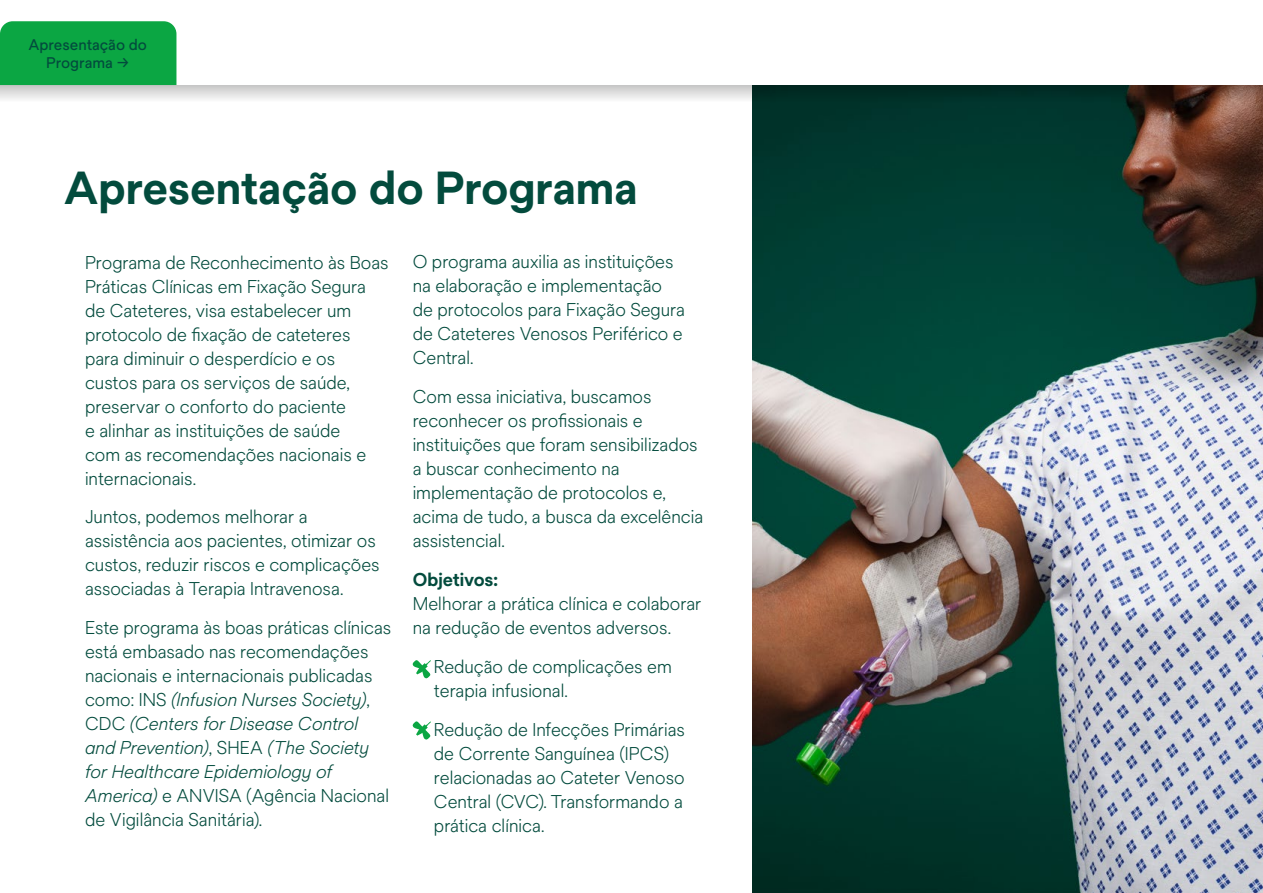
<style>
.page{position:relative;width:1263px;height:893px;background:#fff}
.page>*{position:absolute;margin:0;border:0;box-sizing:border-box;transform-origin:0 0}
.t1{font:700 45px "Solve Pro";letter-spacing:-.005em;color:#034b3d}
.t2{font:300 18px/24px "Solve Pro";color:#034b3d}
.t3{font:700 18px "Solve Pro";letter-spacing:-.005em;color:#034b3d}
.t4{font:500 15px/18px "Solve Pro";letter-spacing:-.005em;color:#034b3d;text-align:center}
.s1{font-style:italic}
</style>
<div class="page">
<img style="left:753px;top:102px;width:510px;height:791px">
<svg style="left:412px;top:660px;width:19px;height:19px"></svg>
<svg style="left:412px;top:721px;width:19px;height:19px"></svg>
<svg style="left:0;top:85px;width:1263px;height:17px;background:#8e9895"></svg>
<div style="left:0;top:21px;width:176px;height:64px;background:#0ba643"></div>
<p class="t4" style="left:28px;top:36px;width:120px">Apresentação do<br>Programa →</p>
<h1 class="t1" style="left:64px;top:162px;width:575px">Apresentação do Programa</h1>
<p class="t2" style="left:85px;top:251px;width:305px">Programa de Reconhecimento às Boas<br>Práticas Clínicas em Fixação Segura de Cateteres, visa estabelecer um protocolo de fixação de cateteres para diminuir o desperdício e os custos para os serviços de saúde, preservar o conforto do paciente<br>e alinhar as instituições de saúde<br>com as recomendações nacionais e internacionais.</p>
<p class="t2" style="left:85px;top:506px;width:296px">Juntos, podemos melhorar a assistência aos pacientes, otimizar os custos, reduzir riscos e complicações associadas à Terapia Intravenosa.</p>
<p class="t2" style="left:85px;top:617px;width:308px">Este programa às boas práticas clínicas está embasado nas recomendações nacionais e internacionais publicadas como: INS <span class="s1">(Infusion Nurses Society)</span>, CDC <span class="s1">(Centers for Disease Control and Prevention)</span>, SHEA <span class="s1">(The Society for Healthcare Epidemiology of America)</span> e ANVISA (Agência Nacional de Vigilância Sanitária).</p>
<p class="t2" style="left:413px;top:251px;width:274px">O programa auxilia as instituições na elaboração e implementação de protocolos para Fixação Segura de Cateteres Venosos Periférico e<br>Central.</p>
<p class="t2" style="left:413px;top:386px;width:292px">Com essa iniciativa, buscamos reconhecer os profissionais e instituições que foram sensibilizados a buscar conhecimento na implementação de protocolos e, acima de tudo, a busca da excelência assistencial.</p>
<p class="t3" style="left:413px;top:569px;width:87px">Objetivos:</p>
<p class="t2" style="left:413px;top:593px;width:290px">Melhorar a prática clínica e colaborar na redução de eventos adversos.</p>
<p class="t2" style="left:434px;top:656px;width:239px">Redução de complicações em terapia infusional.</p>
<p class="t2" style="left:434px;top:718px;width:253px">Redução de Infecções Primárias de Corrente Sanguínea (IPCS) relacionadas ao Cateter Venoso<br>Central (CVC). Transformando a prática clínica.</p>
</div>
